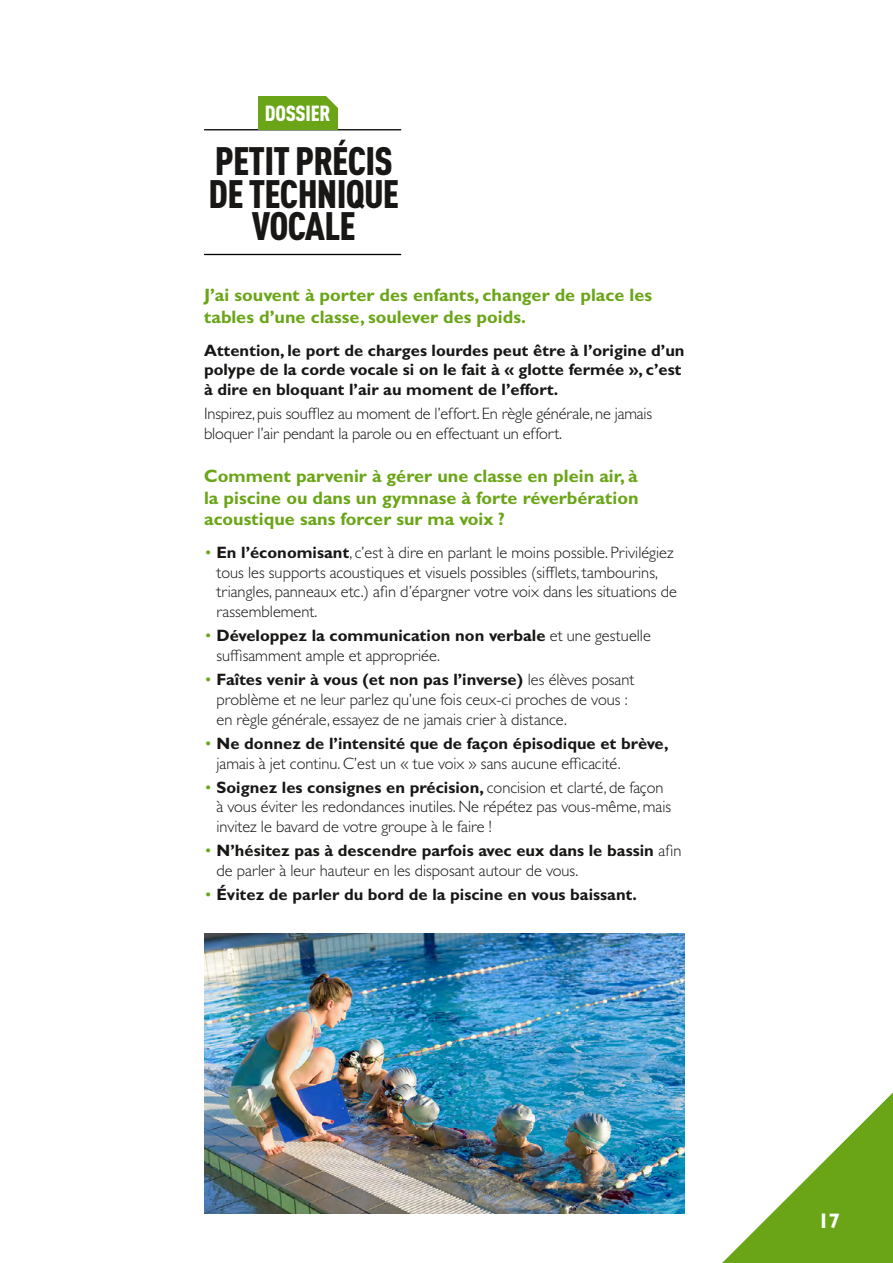
<style>
.page{position:relative;width:893px;height:1263px;background:#fff}
.page>*{position:absolute;margin:0;border:0;box-sizing:border-box;transform-origin:0 0}
.t1{font:900 condensed 39.15px/32.5px "MGEN Din Pro";letter-spacing:-.02em;color:#181716;text-align:center}
.t2{font:900 condensed 21.6px "MGEN Din Pro";letter-spacing:-.01em;color:#fff}
.t3{font:700 21px "Mgen Gill Sans MT Pro";color:#fff}
.t4{font:700 18px/21.6px "Mgen Gill Sans MT Pro";color:#6aa517}
.t5{font:300 16.5px/19.8px "Mgen Gill Sans MT Pro";color:#181716}
.t6{font:700 16.5px/19.8px "Mgen Gill Sans MT Pro";color:#181716}
.s1{color:#6aa517}
.s2{font-weight:700}
.s3{font-weight:300;color:#6aa517}
</style>
<div class="page">
<svg style="left:722px;top:1092px;width:171px;height:171px"></svg>
<hr style="left:204px;top:129px;width:197px;height:1px;background:#000">
<hr style="left:204px;top:254px;width:197px;height:1px;background:#000">
<div style="left:258px;top:96px;width:80px;height:33px;background:#6aa517"></div>
<svg style="left:326px;top:96px;width:12px;height:12px"></svg>
<img style="left:204px;top:933px;width:481px;height:280px">
<h2 class="t2" style="left:265px;top:96px;width:67px">DOSSIER</h2>
<h1 class="t1" style="left:209px;top:141px;width:192px">PETIT PRÉCIS<br>DE TECHNIQUE<br>VOCALE</h1>
<p class="t4" style="left:204px;top:284px;width:450px">J’ai souvent à porter des enfants, changer de place les tables d’une classe, soulever des poids.</p>
<p class="t6" style="left:204px;top:340px;width:482px">Attention, le port de charges lourdes peut être à l’origine d’un polype de la corde vocale si on le fait à « glotte fermée », c’est à dire en bloquant l’air au moment de l’effort.</p>
<p class="t5" style="left:204px;top:404px;width:450px">Inspirez, puis soufflez au moment de l’effort. En règle générale, ne jamais bloquer l’air pendant la parole ou en effectuant un effort.</p>
<p class="t4" style="left:204px;top:465px;width:436px;text-align:justify">Comment parvenir à gérer une classe en plein air, à la piscine ou dans un gymnase à forte réverbération acoustique sans forcer sur ma voix ?</p>
<p class="t5" style="left:216px;top:542px;width:462px;text-indent:-12px"><span class="s1">•</span> <span class="s2">En l’économisant</span>, c’est à dire en parlant le moins possible. Privilégiez tous les supports acoustiques et visuels possibles (sifflets, tambourins, triangles, panneaux etc.) afin d’épargner votre voix dans les situations de rassemblement.</p>
<p class="t5" style="left:216px;top:625px;width:436px;text-indent:-12px"><span class="s1">•</span> <span class="s2">Développez la communication non verbale</span> et une gestuelle suffisamment ample et appropriée.</p>
<p class="t5" style="left:216px;top:669px;width:420px;text-indent:-12px"><span class="s1">•</span> <span class="s2">Faîtes venir à vous (et non pas l’inverse)</span> les élèves posant problème et ne leur parlez qu’une fois ceux-ci proches de vous : en règle générale, essayez de ne jamais crier à distance.</p>
<p class="t5" style="left:216px;top:733px;width:454px;text-indent:-12px"><span class="s1">•</span> <span class="s2">Ne donnez de l’intensité que de façon épisodique et brève, </span>jamais à jet continu. C’est un « tue voix » sans aucune efficacité.</p>
<p class="t5" style="left:216px;top:777px;width:456px;text-indent:-12px"><span class="s1">•</span> <span class="s2">Soignez les consignes en précision,</span> concision et clarté, de façon à vous éviter les redondances inutiles. Ne répétez pas vous-même, mais invitez le bavard de votre groupe à le faire !</p>
<p class="t5" style="left:216px;top:840px;width:466px;text-indent:-12px"><span class="s1">•</span> <span class="s2">N’hésitez pas à descendre parfois avec eux dans le bassin</span> afin de parler à leur hauteur en les disposant autour de vous.</p>
<p class="t6" style="left:204px;top:884px;width:434px"><span class="s3">•</span> Évitez de parler du bord de la piscine en vous baissant.</p>
<p class="t3" style="left:818px;top:1208px;width:24px">17</p>
</div>
